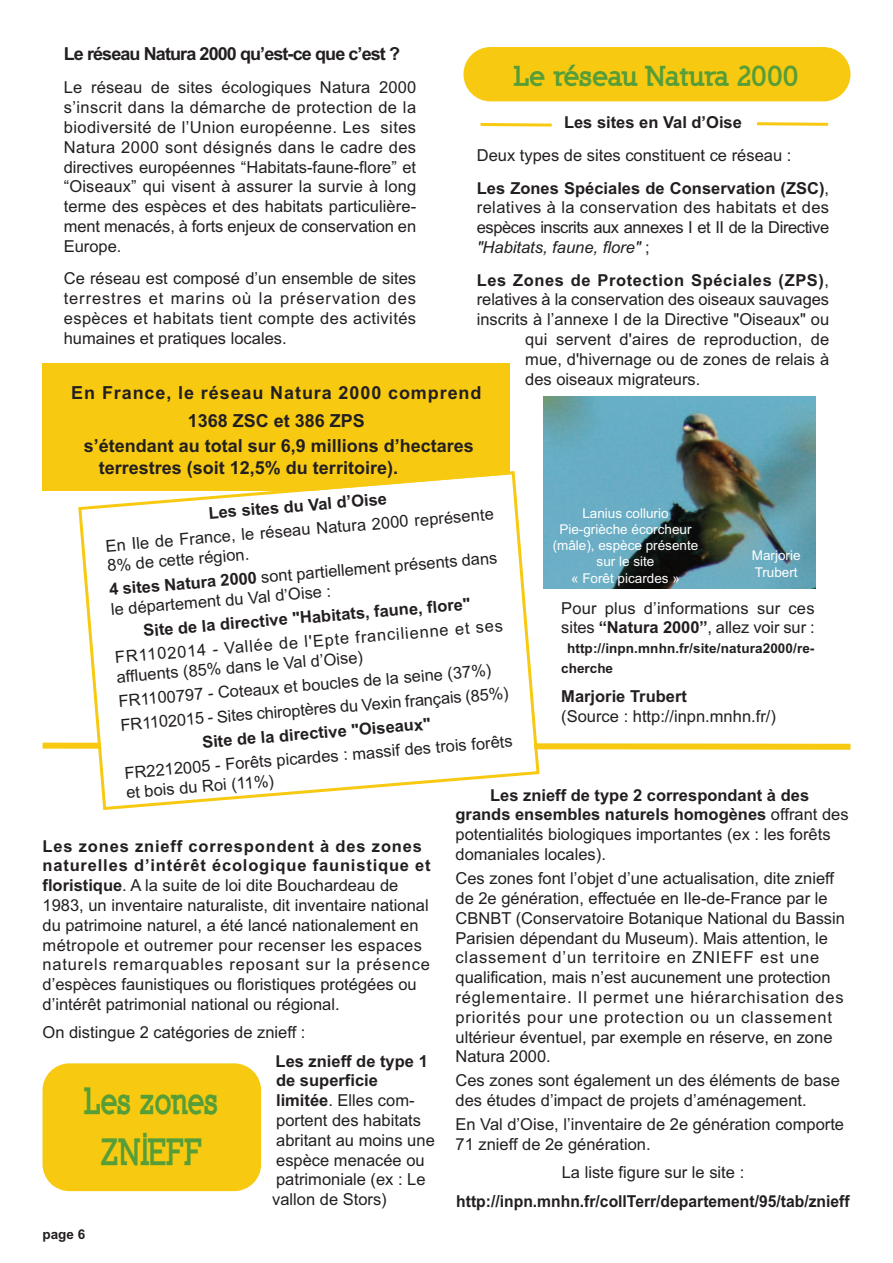
<style>
.page{position:relative;width:893px;height:1263px;background:#fff}
.page>*{position:absolute;margin:0;border:0;box-sizing:border-box;transform-origin:0 0}
.t1{font:900 36px/50.6px "Nilland";letter-spacing:-.025em;color:#579d38;text-align:center;scale:.8 1}
.t2{font:900 27px "Nilland";letter-spacing:-.03em;color:#579d38}
.t3{font:700 18px/21.6px "Arial";color:#231f20}
.t4{font:700 18px/28.3px "Arial";letter-spacing:.05em;color:#231f20;text-align:center}
.t5{font:700 18px "Arial";letter-spacing:-.05em;color:#231f20}
.t6{font:16.5px/19.8px "Arial";color:#231f20}
.t7{font:700 16.5px "Arial";color:#231f20}
.t8{font:700 16.5px "Arial";color:#231f20;scale:.95 1}
.t9{font:700 16.5px "Arial";letter-spacing:.035em;color:#231f20}
.t10{font:13.5px/16.2px "Arial";color:#fff;text-align:center}
.t11{font:700 13.5px/19.8px "Arial";letter-spacing:.01em;color:#231f20}
.s1{font-weight:700}
.s2{font-style:italic}
.s3{font-weight:400}
</style>
<div class="page">
<svg style="left:42px;top:742px;width:809px;height:8px;background:#f8d74c"></svg>
<img style="left:543px;top:397px;width:273px;height:192px">
<div style="left:463px;top:47px;width:387px;height:54px;background:#f7ca11;border-radius:27px"></div>
<div style="left:43px;top:363px;width:467px;height:127px;background:#f7ca11"></div>
<svg style="left:480px;top:123px;width:72px;height:4px"></svg>
<svg style="left:757px;top:122px;width:72px;height:4px"></svg>
<div style="left:43px;top:1063px;width:218px;height:128px;background:#f7ca11;border-radius:27px"></div>
<svg style="left:77px;top:471px;width:464px;height:339px"></svg>
<p class="t5" style="left:64px;top:43px;width:338px">Le réseau Natura 2000 qu’est-ce que c’est ?</p>
<p class="t6" style="left:64px;top:78px;width:354px;text-align:justify">Le réseau de sites écologiques Natura 2000 s’inscrit dans la démarche de protection de la biodiversité de l’Union européenne. Les sites Natura 2000 sont désignés dans le cadre des directives européennes “Habitats-faune-flore” et “Oiseaux” qui visent à assurer la survie à long terme des espèces et des habitats particulière&shy;ment menacés, à forts enjeux de conservation en Europe.</p>
<p class="t6" style="left:64px;top:269px;width:354px;text-align:justify">Ce réseau est composé d’un ensemble de sites terrestres et marins où la préservation des espèces et habitats tient compte des activités humaines et pratiques locales.</p>
<h2 class="t2" style="left:514px;top:59px;width:286px">Le réseau Natura 2000</h2>
<p class="t7" style="left:564px;top:113px;width:179px">Les sites en Val d’Oise</p>
<p class="t6" style="left:477px;top:139px;width:354px;line-height:32.5px">Deux types de sites constituent ce réseau :<br><span class="s1">Les Zones Spéciales de Conservation (ZSC)</span>,</p>
<p class="t6" style="left:477px;top:198px;width:354px;text-align:justify">relatives à la conservation des habitats et des espèces inscrits aux annexes I et II de la Directive <span class="s2">"Habitats, faune, flore"</span> ;</p>
<p class="t9" style="left:477px;top:270px;width:354px">Les Zones de Protection Spéciales (ZPS)<span class="s3">,</span></p>
<p class="t6" style="left:477px;top:290px;width:354px">relatives à la conservation des oiseaux sauvages</p>
<p class="t6" style="left:477px;top:310px;width:354px">inscrits à l’annexe I de la Directive "Oiseaux" ou</p>
<p class="t6" style="left:525px;top:329px;width:305px">qui servent d'aires de reproduction, de</p>
<p class="t6" style="left:525px;top:349px;width:305px">mue, d'hivernage ou de zones de relais à</p>
<p class="t6" style="left:525px;top:369px;width:177px">des oiseaux migrateurs.</p>
<p class="t4" style="left:71px;top:378px;width:412px">En France, le réseau Natura 2000 comprend<br>1368 ZSC et 386 ZPS</p>
<p class="t3" style="left:99px;top:435px;width:377px;text-indent:-15px">s’étendant au total sur 6,9 millions d’hectares terrestres (soit 12,5% du territoire).</p>
<p class="t7" style="left:208px;top:504px;width:180px;rotate:-5deg">Les sites du Val d’Oise</p>
<p class="t10" style="left:553px;top:505px;width:147px">Lanius collurio<br>Pie-grièche écorcheur (mâle), espèce présente sur le site<br>« Forêt picardes »</p>
<p class="t6" style="left:105px;top:537px;width:391px;line-height:19.2px;rotate:-5deg">En Ile de France, le réseau Natura 2000 représente<br>8% de cette région.</p>
<p class="t10" style="left:752px;top:548px;width:50px;text-align:left">Marjorie<br>Trubert</p>
<p class="t6" style="left:109px;top:581px;width:391px;line-height:19px;rotate:-5deg"><span class="s1">4 sites Natura 2000</span> sont partiellement présents dans le département du Val d’Oise :</p>
<p class="t7" style="left:143px;top:622px;width:330px;rotate:-5deg">Site de la directive "Habitats, faune, flore"</p>
<p class="t6" style="left:561px;top:598px;width:255px">Pour plus d’informations sur ces sites <span class="s1">“Natura 2000”</span>, allez voir sur :</p>
<p class="t11" style="left:561px;top:639px;width:255px;text-indent:6px">http://inpn.mnhn.fr/site/natura2000/re&shy;cherche</p>
<p class="t7" style="left:561px;top:686px;width:127px">Marjorie Trubert</p>
<p class="t6" style="left:561px;top:706px;width:216px">(Source : http://inpn.mnhn.fr/)</p>
<p class="t6" style="left:114px;top:648px;width:391px;line-height:19.4px;rotate:-5deg">FR1102014 - Vallée de l'Epte francilienne et ses affluents (85% dans le Val d’Oise)</p>
<p class="t6" style="left:118px;top:690px;width:391px;line-height:24px;rotate:-5deg">FR1100797 - Coteaux et boucles de la seine (37%)<br>FR1102015 - Sites chiroptères du Vexin français (85%)</p>
<p class="t7" style="left:201px;top:733px;width:231px;rotate:-5deg">Site de la directive "Oiseaux"</p>
<p class="t6" style="left:124px;top:764px;width:391px;line-height:19.2px;rotate:-5deg">FR2212005 - Forêts picardes : massif des trois forêts et bois du Roi (11%)</p>
<p class="t6" style="left:455px;top:785px;width:395px;text-indent:35px"><span class="s1">Les znieff de type 2 correspondant à des grands ensembles naturels homogènes</span> offrant des potentialités biologiques importantes (ex : les forêts domaniales locales).</p>
<p class="t6" style="left:455px;top:868px;width:391px">Ces zones font l’objet d’une actualisation, dite znieff de 2e génération, effectuée en Ile-de-France par le CBNBT (Conservatoire Botanique National du Bassin Parisien dépendant du Museum). Mais attention, le classement d’un territoire en ZNIEFF est une qualification, mais n’est aucunement une protection réglementaire. Il permet une hiérarchisation des priorités pour une protection ou un classement ultérieur éventuel, par exemple en réserve, en zone Natura 2000.</p>
<p class="t6" style="left:455px;top:1071px;width:386px">Ces zones sont également un des éléments de base des études d’impact de projets d’aménagement.</p>
<p class="t6" style="left:455px;top:1115px;width:390px">En Val d’Oise, l’inventaire de 2e génération comporte<br>71 znieff de 2e génération.</p>
<p class="t6" style="left:562px;top:1163px;width:184px">La liste figure sur le site :</p>
<p class="t8" style="left:456px;top:1191px;width:416px">http://inpn.mnhn.fr/collTerr/departement/95/tab/znieff</p>
<p class="t6" style="left:43px;top:836px;width:390px"><span class="s1">Les zones znieff correspondent à des zones naturelles d’intérêt écologique faunistique et floristique</span>. A la suite de loi dite Bouchardeau de 1983, un inventaire naturaliste, dit inventaire national du patrimoine naturel, a été lancé nationalement en métropole et outremer pour recenser les espaces naturels remarquables reposant sur la présence d’espèces faunistiques ou floristiques protégées ou d’intérêt patrimonial national ou régional.</p>
<p class="t6" style="left:43px;top:1023px;width:264px">On distingue 2 catégories de znieff :</p>
<p class="t6" style="left:272px;top:1051px;width:164px"><span class="s1">Les znieff de type 1 de superficie limitée</span>. Elles com&shy;portent des habitats abritant au moins une espèce menacée ou patrimoniale (ex : Le vallon de Stors)</p>
<h1 class="t1" style="left:85px;top:1076px;width:169px">Les zones<br>ZNIEFF</h1>
<p class="t11" style="left:43px;top:1225px;width:44px">page 6</p>
</div>
